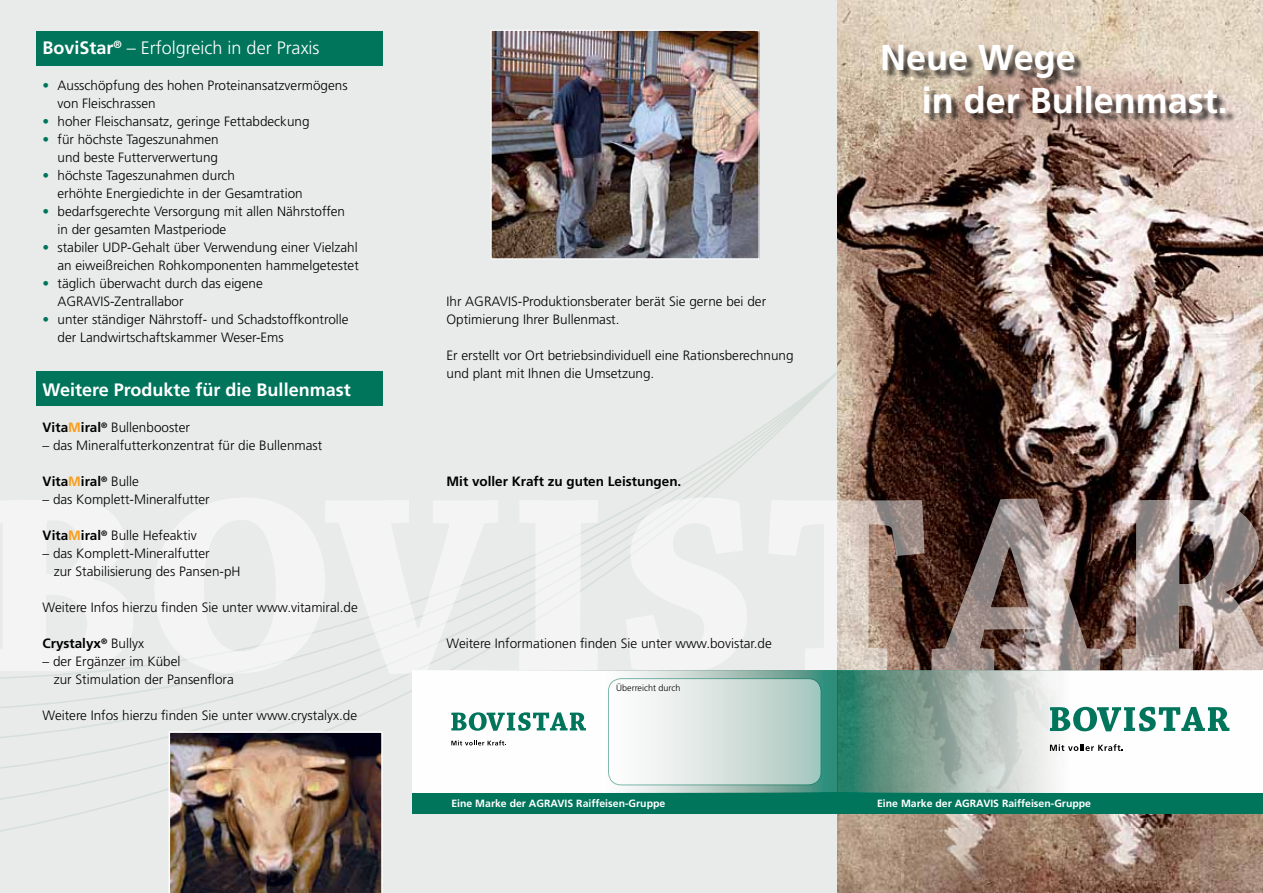
<style>
.page{position:relative;width:1263px;height:893px;background:#e8ebe9}
.page>*{position:absolute;margin:0;border:0;box-sizing:border-box;transform-origin:0 0}
.t1{font:700 36px/43.2px "Frutiger LT";color:#fff}
.t2{font:300 18px "Frutiger LT";color:#fff}
.t3{font:700 18px "Frutiger LT";color:#fff}
.t4{font:300 13.5px/18px "Frutiger LT";color:#000}
.t5{font:700 13.5px "Frutiger LT";color:#000}
.t6{font:700 10.5px "Frutiger LT";color:#fff}
.t7{font:300 9px "Frutiger LT";color:#000}
.s1{font-weight:700}
.s2{color:#00755c}
.s3{font-weight:700;color:#f99d1c}
.s4{color:#f99d1c}
.s5{font-weight:300}
</style>
<div class="page">
<svg style="left:0;top:371px;width:838px;height:522px"></svg>
<img style="left:838px;top:0;width:425px;height:893px">
<svg style="left:0;top:500px;width:133px;height:171px"></svg>
<svg style="left:154px;top:497px;width:344px;height:177px"></svg>
<svg style="left:519px;top:500px;width:79px;height:171px"></svg>
<svg style="left:626px;top:497px;width:121px;height:174px"></svg>
<svg style="left:768px;top:500px;width:156px;height:171px"></svg>
<svg style="left:931px;top:499px;width:169px;height:172px;background:#796762"></svg>
<svg style="left:1122px;top:500px;width:141px;height:171px;background:#a2938f"></svg>
<div style="left:36px;top:31px;width:347px;height:34px;background:#00755c"></div>
<div style="left:36px;top:372px;width:347px;height:34px;background:#00755c"></div>
<div style="left:838px;top:792px;width:425px;height:22px;background:#00755c"></div>
<svg style="left:838px;top:671px;width:425px;height:122px;background:#c2d2cc"></svg>
<div style="left:412px;top:792px;width:426px;height:22px;background:#00755c"></div>
<svg style="left:412px;top:671px;width:426px;height:122px;background:#e4eeec"></svg>
<svg style="left:1050px;top:707px;width:179px;height:24px;background:#7bb7aa"></svg>
<svg style="left:1050px;top:744px;width:73px;height:7px"></svg>
<svg style="left:451px;top:712px;width:135px;height:19px;background:#82bbaf"></svg>
<svg style="left:451px;top:740px;width:55px;height:5px"></svg>
<div style="left:885px;top:46px;width:351px;height:78px;background:#000;opacity:.75"></div>
<div style="left:608px;top:679px;width:213px;height:106px;background:linear-gradient(to right,#fff,#a9c7bf);border-radius:13px"></div>
<div style="left:608px;top:678px;width:213px;height:107px;border:1px solid #00755c;border-radius:13px"></div>
<img style="left:493px;top:32px;width:265px;height:225px">
<div style="left:491px;top:30px;width:269px;height:229px;border:1px solid #fff"></div>
<img style="left:169px;top:731px;width:214px;height:162px">
<h2 class="t2" style="left:43px;top:38px;width:279px"><span class="s1">BoviStar</span><sup>®</sup> – Erfolgreich in der Praxis</h2>
<p class="t4" style="left:58px;top:77px;width:292px;text-indent:-15px"><span class="s2">•</span> Ausschöpfung des hohen Proteinansatzvermögens von Fleischrassen →</p>
<p class="t4" style="left:43px;top:113px;width:269px"><span class="s2">•</span> hoher Fleischansatz, geringe Fettabdeckung</p>
<p class="t4" style="left:43px;top:131px;width:178px;text-align:right"><span class="s2">•</span> für höchste Tageszunahmen und beste Futterverwertung</p>
<p class="t4" style="left:58px;top:167px;width:247px;text-indent:-15px"><span class="s2">•</span> höchste Tageszunahmen durch<br>erhöhte Energiedichte in der Gesamtration</p>
<p class="t4" style="left:58px;top:202px;width:289px;text-indent:-15px"><span class="s2">•</span> bedarfsgerechte Versorgung mit allen Nährstoffen in der gesamten Mastperiode</p>
<p class="t4" style="left:43px;top:238px;width:318px;text-align:right"><span class="s2">•</span> stabiler UDP-Gehalt über Verwendung einer Vielzahl an eiweißreichen Rohkomponenten hammelgetestet</p>
<p class="t4" style="left:58px;top:274px;width:207px;text-indent:-15px"><span class="s2">•</span> täglich überwacht durch das eigene<br>AGRAVIS-Zentrallabor</p>
<p class="t4" style="left:58px;top:310px;width:293px;text-indent:-15px"><span class="s2">•</span> unter ständiger Nährstoff- und Schadstoffkontrolle der Landwirtschaftskammer Weser-Ems</p>
<h2 class="t3" style="left:43px;top:379px;width:310px">Weitere Produkte für die Bullenmast</h2>
<p class="t4" style="left:43px;top:419px;width:149px"><span class="s1">Vita</span><span class="s3">M</span><span class="s1">iral</span><sup>®</sup> Bullenbooster</p>
<p class="t4" style="left:43px;top:437px;width:281px">– das Mineralfutterkonzentrat für die Bullenmast</p>
<p class="t5" style="left:43px;top:473px;width:98px">Vita<span class="s4">M</span>iral<sup>®</sup> <span class="s5">Bulle</span></p>
<p class="t4" style="left:43px;top:491px;width:169px">– das Komplett-Mineralfutter</p>
<p class="t4" style="left:43px;top:527px;width:156px"><span class="s1">Vita</span><span class="s3">M</span><span class="s1">iral</span><sup>®</sup> Bulle Hefeaktiv</p>
<p class="t4" style="left:54px;top:545px;width:188px;text-indent:-11px">– das Komplett-Mineralfutter<br>zur Stabilisierung des Pansen-pH</p>
<p class="t4" style="left:43px;top:599px;width:317px">Weitere Infos hierzu finden Sie unter www.vitamiral.de</p>
<p class="t5" style="left:43px;top:635px;width:103px">Crystalyx<sup>®</sup> <span class="s5">Bullyx</span></p>
<p class="t4" style="left:54px;top:653px;width:182px;text-indent:-11px">– der Ergänzer im Kübel<br>zur Stimulation der Pansenflora</p>
<p class="t4" style="left:43px;top:707px;width:316px">Weitere Infos hierzu finden Sie unter www.crystalyx.de</p>
<p class="t4" style="left:446px;top:293px;width:321px">Ihr AGRAVIS-Produktionsberater berät Sie gerne bei der<br>Optimierung Ihrer Bullenmast.</p>
<p class="t4" style="left:446px;top:347px;width:349px">Er erstellt vor Ort betriebsindividuell eine Rationsberechnung und plant mit Ihnen die Umsetzung.</p>
<p class="t5" style="left:446px;top:473px;width:236px">Mit voller Kraft zu guten Leistungen.</p>
<p class="t4" style="left:446px;top:635px;width:327px">Weitere Informationen finden Sie unter www.bovistar.de</p>
<p class="t7" style="left:616px;top:683px;width:66px">Überreicht durch</p>
<h1 class="t1" style="left:922px;top:36px;width:308px;text-indent:-42px">Neue Wege<br>in der Bullenmast.</h1>
<p class="t6" style="left:451px;top:797px;width:216px">Eine Marke der AGRAVIS Raiffeisen-Gruppe</p>
<p class="t6" style="left:877px;top:797px;width:216px">Eine Marke der AGRAVIS Raiffeisen-Gruppe</p>
</div>
